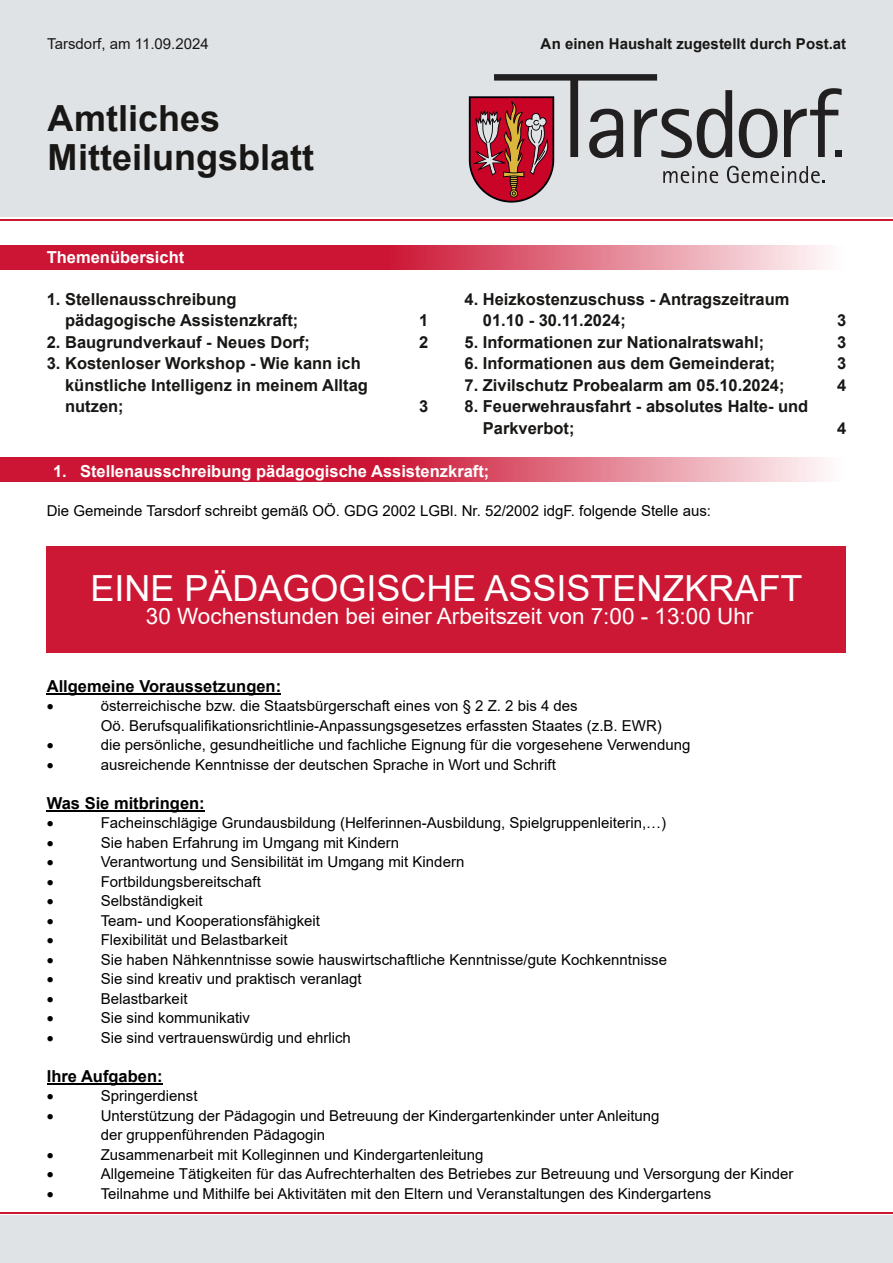
<style>
.page{position:relative;width:893px;height:1263px;background:#fff}
.page>*{position:absolute;margin:0;border:0;box-sizing:border-box;transform-origin:0 0}
.t1{font:36px "Arial";color:#fff}
.t2{font:700 36px/38.7px "Arial";color:#181715}
.t3{font:22.5px "Arial";color:#fff}
.t4{font:700 16.5px/21.6px "Arial";color:#181715}
.t5{font:700 16.5px "Arial";color:#fff}
.t6{font:700 16.5px "Arial";color:#000}
.t7{font:15px/19.5px "Arial";color:#000}
.t8{font:700 15px "Arial";color:#181715}
.t9{font:15px "Arial";color:#181715}
</style>
<div class="page">
<div style="left:0;top:0;width:893px;height:216px;background:#e0e3e5"></div>
<hr style="left:0;top:1212px;width:893px;height:2px;background:#cc1834">
<hr style="left:0;top:219px;width:893px;height:1px;background:#cc1834">
<svg style="left:469px;top:74px;width:373px;height:129px"></svg>
<div style="left:0;top:1215px;width:893px;height:48px;background:#e0e3e5"></div>
<img style="left:0;top:245px;width:826px;height:25px">
<img style="left:0;top:457px;width:826px;height:25px">
<hr style="left:47px;top:693px;width:234px;height:2px;background:#000">
<hr style="left:47px;top:810px;width:158px;height:2px;background:#000">
<hr style="left:47px;top:1083px;width:116px;height:2px;background:#000">
<div style="left:47px;top:546px;width:799px;height:106px;background:#cc1834"></div>
<p class="t9" style="left:47px;top:38px;width:163px">Tarsdorf, am 11.09.2024</p>
<p class="t8" style="left:541px;top:38px;width:307px">An einen Haushalt zugestellt durch Post.at</p>
<h1 class="t2" style="left:47px;top:102px;width:268px">Amtliches<br>Mitteilungsblatt</h1>
<p class="t5" style="left:47px;top:250px;width:139px">Themenübersicht</p>
<p class="t4" style="left:65px;top:290px;width:235px;text-indent:-18px">1. Stellenausschreibung pädagogische Assistenzkraft;</p>
<p class="t4" style="left:419px;top:311px;width:11px">1</p>
<p class="t4" style="left:47px;top:333px;width:265px">2. Baugrundverkauf - Neues Dorf;</p>
<p class="t4" style="left:419px;top:333px;width:11px">2</p>
<p class="t4" style="left:65px;top:354px;width:304px;text-indent:-18px">3. Kostenloser Workshop - Wie kann ich künstliche Intelligenz in meinem Alltag nutzen;</p>
<p class="t4" style="left:419px;top:397px;width:11px">3</p>
<p class="t4" style="left:483px;top:290px;width:308px;text-indent:-18px">4. Heizkostenzuschuss - Antragszeitraum<br>01.10 - 30.11.2024;</p>
<p class="t4" style="left:837px;top:311px;width:11px">3</p>
<p class="t4" style="left:464px;top:333px;width:301px">5. Informationen zur Nationalratswahl;</p>
<p class="t4" style="left:837px;top:333px;width:11px">3</p>
<p class="t4" style="left:464px;top:354px;width:312px">6. Informationen aus dem Gemeinderat;</p>
<p class="t4" style="left:837px;top:354px;width:11px">3</p>
<p class="t4" style="left:464px;top:376px;width:322px">7. Zivilschutz Probealarm am 05.10.2024;</p>
<p class="t4" style="left:837px;top:376px;width:11px">4</p>
<p class="t4" style="left:483px;top:397px;width:327px;text-indent:-18px">8. Feuerwehrausfahrt - absolutes Halte- und<br>Parkverbot;</p>
<p class="t4" style="left:837px;top:419px;width:11px">4</p>
<p class="t5" style="left:53px;top:465px;width:438px">1. Stellenausschreibung pädagogische Assistenzkraft;</p>
<p class="t7" style="left:47px;top:502px;width:666px">Die Gemeinde Tarsdorf schreibt gemäß OÖ. GDG 2002 LGBl. Nr. 52/2002 idgF. folgende Stelle aus:</p>
<h1 class="t1" style="left:90px;top:574px;width:714px">EINE PÄDAGOGISCHE ASSISTENZKRAFT</h1>
<h2 class="t3" style="left:146px;top:608px;width:609px">30 Wochenstunden bei einer Arbeitszeit von 7:00 - 13:00 Uhr</h2>
<p class="t6" style="left:47px;top:679px;width:236px">Allgemeine Voraussetzungen:</p>
<p class="t7" style="left:101px;top:697px;width:591px">österreichische bzw. die Staatsbürgerschaft eines von § 2 Z. 2 bis 4 des<br>Oö. Berufsqualifikationsrichtlinie-Anpassungsgesetzes erfassten Staates (z.B. EWR)<br>die persönliche, gesundheitliche und fachliche Eignung für die vorgesehene Verwendung ausreichende Kenntnisse der deutschen Sprache in Wort und Schrift</p>
<p class="t6" style="left:47px;top:796px;width:159px">Was Sie mitbringen:</p>
<p class="t7" style="left:101px;top:814px;width:568px">Facheinschlägige Grundausbildung (Helferinnen-Ausbildung, Spielgruppenleiterin,…)<br>Sie haben Erfahrung im Umgang mit Kindern<br>Verantwortung und Sensibilität im Umgang mit Kindern<br>Fortbildungsbereitschaft<br>Selbständigkeit<br>Team- und Kooperationsfähigkeit<br>Flexibilität und Belastbarkeit<br>Sie haben Nähkenntnisse sowie hauswirtschaftliche Kenntnisse/gute Kochkenntnisse Sie sind kreativ und praktisch veranlagt<br>Belastbarkeit<br>Sie sind kommunikativ<br>Sie sind vertrauenswürdig und ehrlich</p>
<p class="t6" style="left:47px;top:1069px;width:117px">Ihre Aufgaben:</p>
<p class="t7" style="left:101px;top:1087px;width:694px">Springerdienst<br>Unterstützung der Pädagogin und Betreuung der Kindergartenkinder unter Anleitung<br>der gruppenführenden Pädagogin<br>Zusammenarbeit mit Kolleginnen und Kindergartenleitung<br>Allgemeine Tätigkeiten für das Aufrechterhalten des Betriebes zur Betreuung und Versorgung der Kinder Teilnahme und Mithilfe bei Aktivitäten mit den Eltern und Veranstaltungen des Kindergartens</p>
</div>
